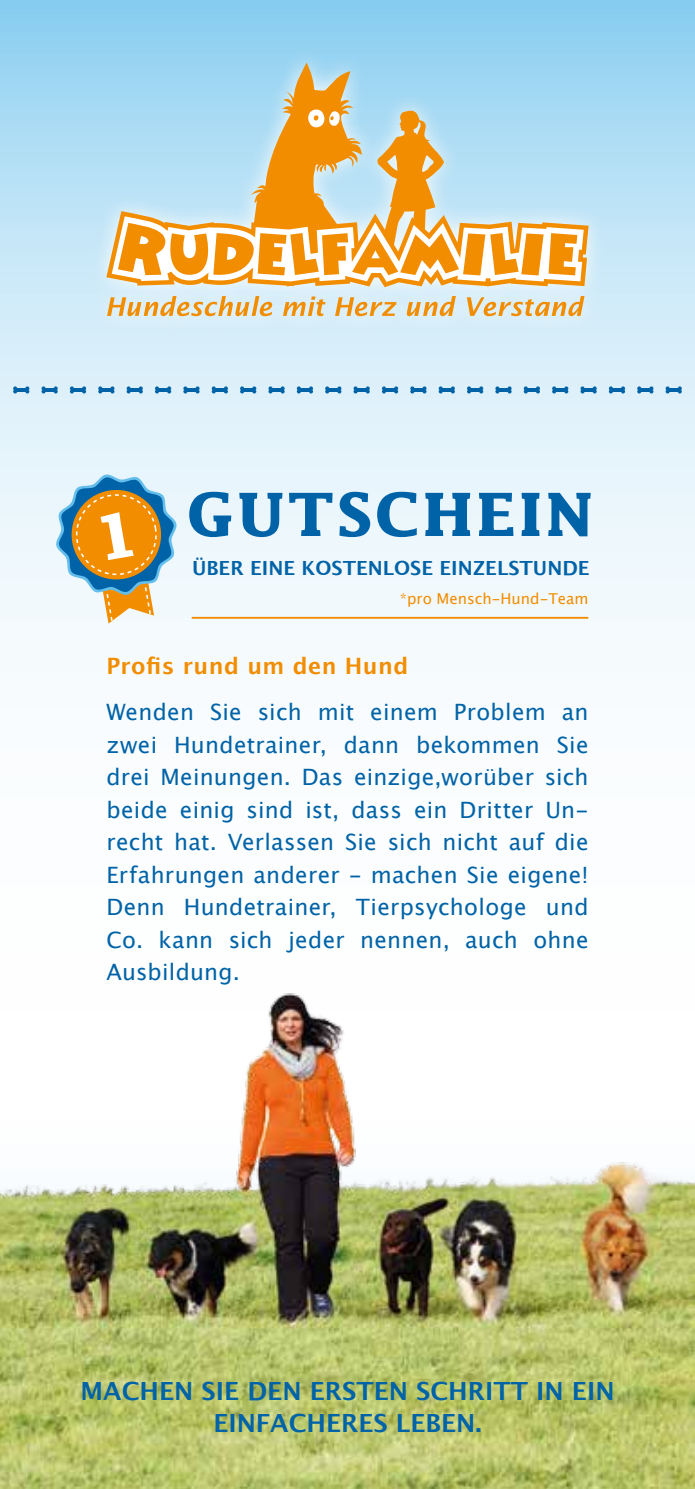
<style>
.page{position:relative;width:695px;height:1489px;background:#fff}
.page>*{position:absolute;margin:0;border:0;box-sizing:border-box;transform-origin:0 0}
.t1{font:700 59.75px "Lucida Std";letter-spacing:.05em;color:#0063a7}
.t2{font:700 25px/32.5px "Lucida Grande";color:#0063a7;text-align:center}
.t3{font:22.5px/32.5px "Lucida Grande";letter-spacing:.015em;color:#0063a7;text-align:justify}
.t4{font:700 22.5px "Lucida Grande";letter-spacing:.02em;color:#f28d00}
.t5{font:700 19.5px "Lucida Grande";color:#0063a7}
.t6{font:15px "Lucida Grande";color:#f28d00}
</style>
<div class="page">
<svg style="left:0;top:0;width:694px;height:638px"></svg>
<img style="left:0;top:993px;width:694px;height:495px">
<div style="left:89px;top:46px;width:518px;height:289px;background:#fff;opacity:.9"></div>
<svg style="left:106px;top:63px;width:482px;height:224px;background:#cccab0"></svg>
<svg style="left:107px;top:296px;width:477px;height:20px;background:#e2cda5"></svg>
<hr style="left:192px;top:617px;width:395px;height:1px;background:#f28d00">
<hr style="left:15px;top:388px;width:12px;height:4px;background:#0063a7">
<svg style="left:25px;top:386px;width:4px;height:7px"></svg>
<svg style="left:13px;top:386px;width:4px;height:7px"></svg>
<hr style="left:44px;top:388px;width:12px;height:4px;background:#0063a7">
<svg style="left:54px;top:386px;width:4px;height:7px"></svg>
<svg style="left:42px;top:386px;width:4px;height:7px"></svg>
<hr style="left:72px;top:388px;width:12px;height:4px;background:#0063a7">
<svg style="left:82px;top:386px;width:4px;height:7px"></svg>
<svg style="left:70px;top:386px;width:4px;height:7px"></svg>
<hr style="left:100px;top:388px;width:12px;height:4px;background:#0063a7">
<svg style="left:110px;top:386px;width:4px;height:7px"></svg>
<svg style="left:98px;top:386px;width:4px;height:7px"></svg>
<hr style="left:129px;top:388px;width:12px;height:4px;background:#0063a7">
<svg style="left:139px;top:386px;width:4px;height:7px"></svg>
<svg style="left:127px;top:386px;width:4px;height:7px"></svg>
<hr style="left:157px;top:388px;width:12px;height:4px;background:#0063a7">
<svg style="left:167px;top:386px;width:4px;height:7px"></svg>
<svg style="left:155px;top:386px;width:4px;height:7px"></svg>
<hr style="left:185px;top:388px;width:12px;height:4px;background:#0063a7">
<svg style="left:195px;top:386px;width:4px;height:7px"></svg>
<svg style="left:183px;top:386px;width:4px;height:7px"></svg>
<hr style="left:214px;top:388px;width:12px;height:4px;background:#0063a7">
<svg style="left:224px;top:386px;width:4px;height:7px"></svg>
<svg style="left:212px;top:386px;width:4px;height:7px"></svg>
<hr style="left:242px;top:388px;width:12px;height:4px;background:#0063a7">
<svg style="left:252px;top:386px;width:4px;height:7px"></svg>
<svg style="left:240px;top:386px;width:4px;height:7px"></svg>
<hr style="left:270px;top:388px;width:12px;height:4px;background:#0063a7">
<svg style="left:280px;top:386px;width:4px;height:7px"></svg>
<svg style="left:268px;top:386px;width:4px;height:7px"></svg>
<hr style="left:299px;top:388px;width:12px;height:4px;background:#0063a7">
<svg style="left:309px;top:386px;width:4px;height:7px"></svg>
<svg style="left:297px;top:386px;width:4px;height:7px"></svg>
<hr style="left:327px;top:388px;width:12px;height:4px;background:#0063a7">
<svg style="left:337px;top:386px;width:4px;height:7px"></svg>
<svg style="left:325px;top:386px;width:4px;height:7px"></svg>
<hr style="left:355px;top:388px;width:12px;height:4px;background:#0063a7">
<svg style="left:365px;top:386px;width:5px;height:7px"></svg>
<svg style="left:353px;top:386px;width:4px;height:7px"></svg>
<hr style="left:384px;top:388px;width:12px;height:4px;background:#0063a7">
<svg style="left:394px;top:386px;width:4px;height:7px"></svg>
<svg style="left:382px;top:386px;width:4px;height:7px"></svg>
<hr style="left:412px;top:388px;width:12px;height:4px;background:#0063a7">
<svg style="left:422px;top:386px;width:4px;height:7px"></svg>
<svg style="left:410px;top:386px;width:4px;height:7px"></svg>
<hr style="left:440px;top:388px;width:13px;height:4px;background:#0063a7">
<svg style="left:451px;top:386px;width:4px;height:7px"></svg>
<svg style="left:438px;top:386px;width:4px;height:7px"></svg>
<hr style="left:469px;top:388px;width:12px;height:4px;background:#0063a7">
<svg style="left:479px;top:386px;width:4px;height:7px"></svg>
<svg style="left:467px;top:386px;width:4px;height:7px"></svg>
<hr style="left:497px;top:388px;width:12px;height:4px;background:#0063a7">
<svg style="left:507px;top:386px;width:4px;height:7px"></svg>
<svg style="left:495px;top:386px;width:4px;height:7px"></svg>
<hr style="left:525px;top:388px;width:13px;height:4px;background:#0063a7">
<svg style="left:536px;top:386px;width:4px;height:7px"></svg>
<svg style="left:523px;top:386px;width:4px;height:7px"></svg>
<hr style="left:554px;top:388px;width:12px;height:4px;background:#0063a7">
<svg style="left:564px;top:386px;width:4px;height:7px"></svg>
<svg style="left:552px;top:386px;width:4px;height:7px"></svg>
<hr style="left:582px;top:388px;width:12px;height:4px;background:#0063a7">
<svg style="left:592px;top:386px;width:4px;height:7px"></svg>
<svg style="left:580px;top:386px;width:4px;height:7px"></svg>
<hr style="left:611px;top:388px;width:12px;height:4px;background:#0063a7">
<svg style="left:621px;top:386px;width:4px;height:7px"></svg>
<svg style="left:608px;top:386px;width:4px;height:7px"></svg>
<hr style="left:639px;top:388px;width:12px;height:4px;background:#0063a7">
<svg style="left:649px;top:386px;width:4px;height:7px"></svg>
<svg style="left:637px;top:386px;width:4px;height:7px"></svg>
<hr style="left:667px;top:388px;width:12px;height:4px;background:#0063a7">
<svg style="left:677px;top:386px;width:4px;height:7px"></svg>
<svg style="left:665px;top:386px;width:4px;height:7px"></svg>
<svg style="left:55px;top:473px;width:122px;height:150px"></svg>
<h1 class="t1" style="left:187px;top:478px;width:408px">GUTSCHEIN</h1>
<p class="t5" style="left:192px;top:552px;width:399px">ÜBER EINE KOSTENLOSE EINZELSTUNDE</p>
<p class="t6" style="left:400px;top:590px;width:190px">*pro Mensch-Hund-Team</p>
<p class="t4" style="left:106px;top:647px;width:303px">Profis rund um den Hund</p>
<p class="t3" style="left:106px;top:696px;width:483px">Wenden Sie sich mit einem Problem an zwei Hundetrainer, dann bekommen Sie drei Meinungen. Das einzige,worüber sich beide einig sind ist, dass ein Dritter Un&shy;recht hat. Verlassen Sie sich nicht auf die Erfahrungen anderer - machen Sie eigene!<br>Denn Hundetrainer, Tierpsychologe und Co. kann sich jeder nennen, auch ohne Ausbildung.</p>
<p class="t2" style="left:81px;top:1374px;width:535px">MACHEN SIE DEN ERSTEN SCHRITT IN EIN<br>EINFACHERES LEBEN.</p>
</div>
